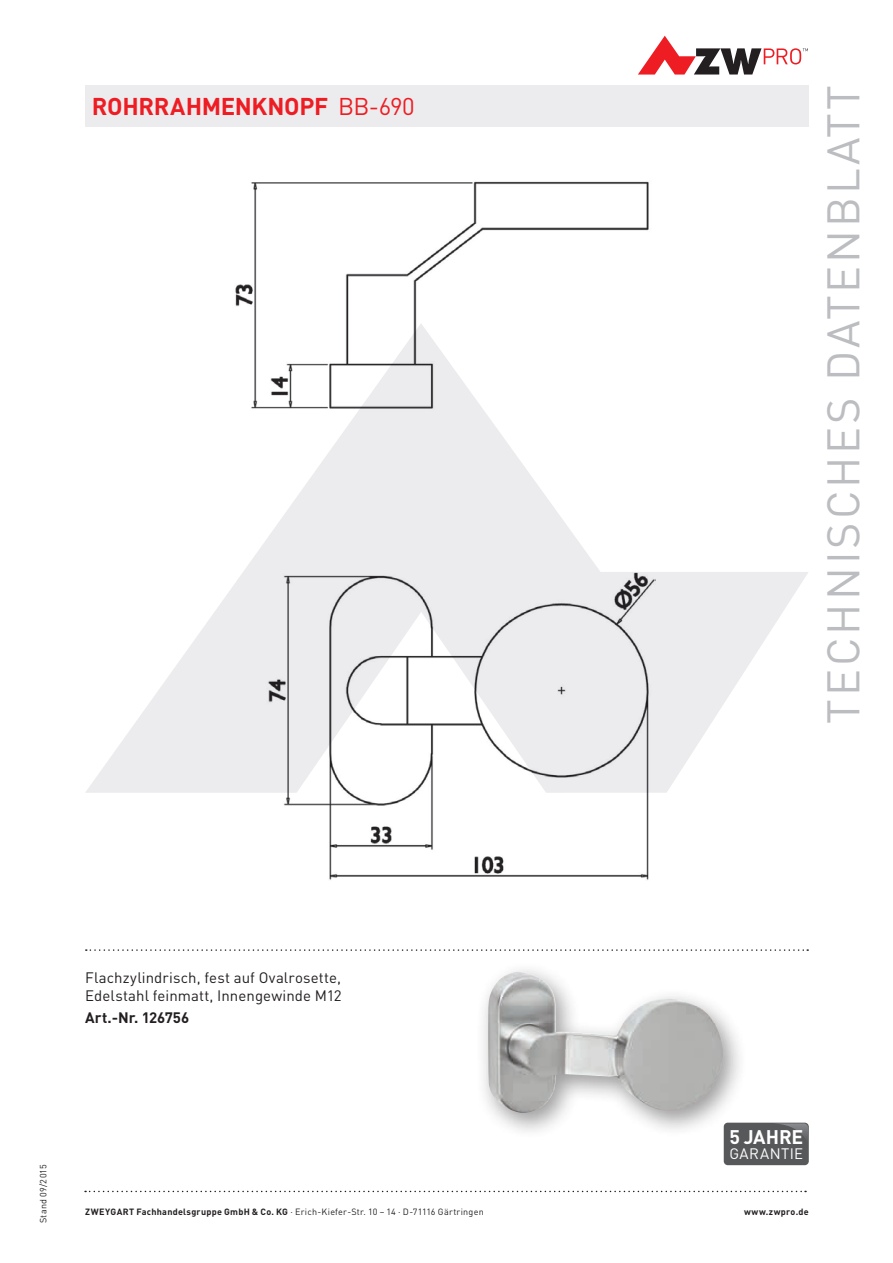
<style>
.page{position:relative;width:893px;height:1263px;background:#fff}
.page>*{position:absolute;margin:0;border:0;box-sizing:border-box;transform-origin:0 0}
.t1{font:45px "DIN Pro";letter-spacing:.065em;color:#bcbdc0}
.t2{font:700 24px "DIN Pro";letter-spacing:-.015em;color:#ee1d23}
.t3{font:700 19.5px "DIN Pro";letter-spacing:-.01em;color:#fff}
.t4{font:15px/18px "DIN Pro";letter-spacing:.005em;color:#231f20}
.t5{font:700 15px "DIN Pro";color:#231f20}
.t6{font:15px "DIN Pro";letter-spacing:.03em;color:#fff}
.t7{font:9px "DIN Pro";letter-spacing:.025em;color:#231f20}
.t8{font:700 9px "DIN Pro";letter-spacing:.04em;color:#231f20}
.s1{font-weight:400}
.s2{font-weight:700}
</style>
<div class="page">
<svg style="left:85px;top:1191px;width:721px;height:1px"></svg>
<div style="left:85px;top:85px;width:724px;height:42px;background:#ececee"></div>
<svg style="left:638px;top:36px;width:170px;height:39px"></svg>
<svg style="left:86px;top:572px;width:722px;height:221px;fill:#ececee"></svg>
<div style="left:475px;top:961px;width:273px;height:178px;background:#231f20;opacity:.45"></div>
<img style="left:488px;top:972px;width:235px;height:141px">
<div style="left:724px;top:1123px;width:85px;height:42px;background:#57585a;border-radius:4px"></div>
<svg style="left:776px;top:1123px;width:32px;height:16px"></svg>
<img style="left:235px;top:181px;width:420px;height:699px">
<svg style="left:86px;top:949px;width:722px;height:2px"></svg>
<h2 class="t2" style="left:92px;top:86px;width:324px">ROHRRAHMENKNOPF <span class="s1">BB-690</span></h2>
<h1 class="t1" style="left:808px;top:724px;width:640px;rotate:-90deg">TECHNISCHES DATENBLATT</h1>
<h3 class="t4" style="left:85px;top:967px;width:258px">Flachzylindrisch, fest auf Ovalrosette,<br>Edelstahl feinmatt, Innengewinde M12</h3>
<h3 class="t5" style="left:85px;top:1005px;width:106px">Art.-Nr. 126756</h3>
<p class="t7" style="left:36px;top:1223px;width:60px;rotate:-90deg">Stand 09/2015</p>
<h3 class="t3" style="left:729px;top:1121px;width:75px">5 JAHRE</h3>
<h3 class="t6" style="left:729px;top:1142px;width:75px">GARANTIE</h3>
<p class="t7" style="left:85px;top:1205px;width:400px"><span class="s2">ZWEYGART Fachhandelsgruppe GmbH &amp; Co. KG</span> · Erich-Kiefer-Str. 10 – 14 · D-71116 Gärtringen</p>
<p class="t8" style="left:744px;top:1204px;width:66px">www.zwpro.de</p>
</div>
